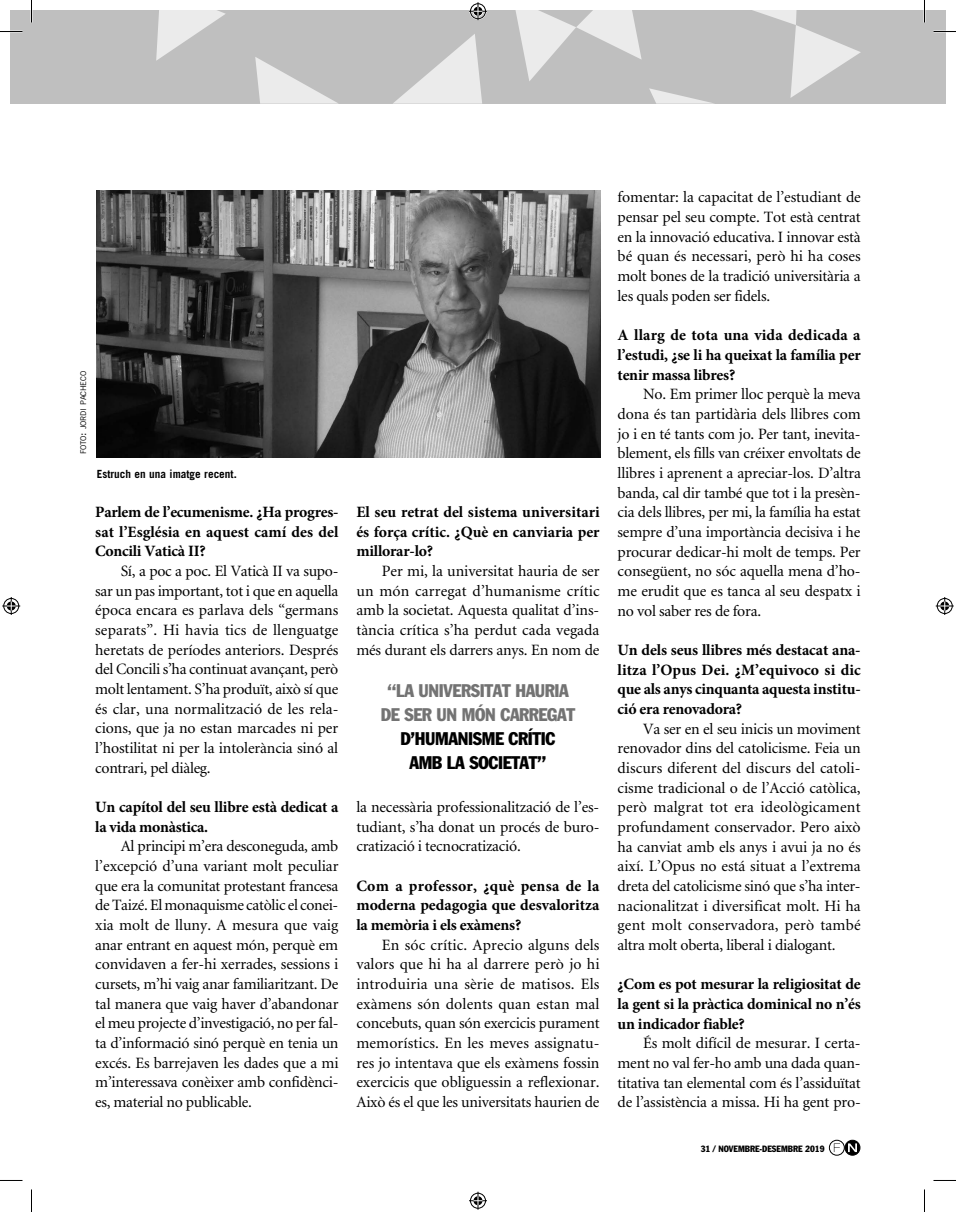
<style>
.page{position:relative;width:956px;height:1212px;background:#fff}
.page>*{position:absolute;margin:0;border:0;box-sizing:border-box;transform-origin:0 0}
.t1{font:condensed 18px/24px "Franklin Gothic";letter-spacing:-.02em;color:#737373;text-align:center}
.t2{font:condensed 18px/24px "Franklin Gothic";letter-spacing:-.02em;color:#000;text-align:center}
.t3{font:15.75px/19.6px "Minion";letter-spacing:-.015em;color:#000;text-align:justify}
.t4{font:700 15.75px/19.6px "Minion Pro";letter-spacing:-.015em;color:#000;text-align:justify}
.t5{font:700 11.25px "Trade Gothic";color:#000}
.t6{font:condensed 9px "Franklin Gothic";color:#000}
.t7{font:7.8px "Trade Gothic";letter-spacing:-.03em;color:#000}
.s1{font-size:11.25px}
</style>
<div class="page">
<svg style="left:845px;top:1139px;width:15px;height:15px"></svg>
<div style="left:844px;top:1139px;width:16px;height:16px;border:1px solid #000;border-radius:50%"></div>
<svg style="left:834px;top:1143px;width:6px;height:8px"></svg>
<svg style="left:848px;top:1143px;width:9px;height:8px"></svg>
<div style="left:829px;top:1139px;width:16px;height:16px;border:1px solid #000;border-radius:50%"></div>
<div style="left:32px;top:10px;width:914px;height:94px;background:#bfbfbf"></div>
<svg style="left:156px;top:10px;width:705px;height:94px"></svg>
<div style="left:10px;top:10px;width:36px;height:94px;background:#bfbfbf"></div>
<img style="left:97px;top:190px;width:503px;height:267px">
<hr style="left:923px;top:0;width:2px;height:22px;background:#fff">
<svg style="left:0;top:31px;width:22px;height:1px"></svg>
<svg style="left:933px;top:31px;width:23px;height:1px"></svg>
<svg style="left:31px;top:0;width:1px;height:22px"></svg>
<svg style="left:31px;top:1189px;width:1px;height:22px"></svg>
<svg style="left:924px;top:0;width:1px;height:22px"></svg>
<svg style="left:924px;top:1189px;width:1px;height:22px"></svg>
<svg style="left:469px;top:2px;width:18px;height:18px"></svg>
<svg style="left:469px;top:1191px;width:18px;height:18px"></svg>
<svg style="left:2px;top:597px;width:18px;height:18px"></svg>
<svg style="left:936px;top:597px;width:18px;height:18px"></svg>
<p class="t7" style="left:79px;top:454px;width:85px;rotate:-90deg">foto<span class="s1">:</span> jordi pacheco</p>
<p class="t5" style="left:97px;top:466px;width:142px">Estruch en una imatge recent.</p>
<p class="t4" style="left:95px;top:501px;width:245px">Parlem de l’ecumenisme. ¿Ha progres&shy;sat l’Església en aquest camí des del Concili Vaticà II?</p>
<p class="t3" style="left:95px;top:561px;width:245px;text-indent:26px">Sí, a poc a poc. El Vaticà II va supo&shy;sar un pas important, tot i que en aquella época encara es parlava dels “germans separats”. Hi havia tics de llenguatge heretats de períodes anteriors. Després del Concili s’ha continuat avançant, però molt lentament. S’ha produït, això sí que és clar, una normalització de les rela&shy;cions, que ja no estan marcades ni per l’hostilitat ni per la intolerància sinó al contrari, pel diàleg.</p>
<p class="t4" style="left:95px;top:796px;width:245px">Un capítol del seu llibre està dedicat a la vida monàstica.</p>
<p class="t3" style="left:95px;top:836px;width:245px;text-indent:26px">Al principi m’era desconeguda, amb l’excepció d’una variant molt peculiar que era la comunitat protestant francesa de Taizé. El monaquisme catòlic el conei&shy;xia molt de lluny. A mesura que vaig anar entrant en aquest món, perquè em convidaven a fer-hi xerrades, sessions i cursets, m’hi vaig anar familiaritzant. De tal manera que vaig haver d’abandonar el meu projecte d’investigació, no per fal&shy;ta d’informació sinó perquè en tenia un excés. Es barrejaven les dades que a mi m’interessava conèixer amb confidènci&shy;es, material no publicable.</p>
<p class="t4" style="left:356px;top:502px;width:245px">El seu retrat del sistema universitari és força crític. ¿Què en canviaria per millorar-lo?</p>
<p class="t3" style="left:356px;top:561px;width:245px;text-indent:26px">Per mi, la universitat hauria de ser un món carregat d’humanisme crític amb la societat. Aquesta qualitat d’ins&shy;tància crítica s’ha perdut cada vegada més durant els darrers anys. En nom de</p>
<p class="t1" style="left:381px;top:678px;width:196px">“LA UNIVERSITAT HAURIA<br>DE SER UN MÓN CARREGAT</p>
<p class="t2" style="left:400px;top:726px;width:157px">D’HUMANISME CRÍTIC<br>AMB LA SOCIETAT”</p>
<p class="t3" style="left:356px;top:797px;width:245px">la necessària professionalització de l’es&shy;tudiant, s’ha donat un procés de buro&shy;cratizació i tecnocratizació.</p>
<p class="t4" style="left:356px;top:875px;width:245px">Com a professor, ¿què pensa de la moderna pedagogia que desvaloritza la memòria i els exàmens?</p>
<p class="t3" style="left:356px;top:935px;width:245px;text-indent:26px">En sóc crític. Aprecio alguns dels valors que hi ha al darrere però jo hi introduiria una sèrie de matisos. Els exàmens són dolents quan estan mal concebuts, quan són exercicis purament memorístics. En les meves assignatu&shy;res jo intentava que els exàmens fossin exercicis que obliguessin a reflexionar.<br>Això és el que les universitats haurien de</p>
<p class="t3" style="left:618px;top:188px;width:245px">fomentar: la capacitat de l’estudiant de pensar pel seu compte. Tot està centrat en la innovació educativa. I innovar està bé quan és necessari, però hi ha coses molt bones de la tradició universitària a les quals poden ser fidels.</p>
<p class="t4" style="left:618px;top:325px;width:245px">A llarg de tota una vida dedicada a l’estudi, ¿se li ha queixat la família per tenir massa libres?</p>
<p class="t3" style="left:618px;top:385px;width:245px;text-indent:26px">No. Em primer lloc perquè la meva dona és tan partidària dels llibres com jo i en té tants com jo. Per tant, inevita&shy;blement, els fills van créixer envoltats de llibres i aprenent a apreciar-los. D’altra banda, cal dir també que tot i la presèn&shy;cia dels llibres, per mi, la família ha estat sempre d’una importància decisiva i he procurar dedicar-hi molt de temps. Per consegüent, no sóc aquella mena d’ho&shy;me erudit que es tanca al seu despatx i no vol saber res de fora.</p>
<p class="t4" style="left:618px;top:639px;width:245px">Un dels seus llibres més destacat ana&shy;litza l’Opus Dei. ¿M’equivoco si dic que als anys cinquanta aquesta institu&shy;ció era renovadora?</p>
<p class="t3" style="left:618px;top:719px;width:245px;text-indent:26px">Va ser en el seu inicis un moviment renovador dins del catolicisme. Feia un discurs diferent del discurs del catoli&shy;cisme tradicional o de l’Acció catòlica, però malgrat tot era ideològicament profundament conservador. Pero això ha canviat amb els anys i avui ja no és així. L’Opus no está situat a l’extrema dreta del catolicisme sinó que s’ha inter&shy;nacionalitzat i diversificat molt. Hi ha gent molt conservadora, però també altra molt oberta, liberal i dialogant.</p>
<p class="t4" style="left:618px;top:973px;width:245px">¿Com es pot mesurar la religiositat de la gent si la pràctica dominical no n’és un indicador fiable?</p>
<p class="t3" style="left:618px;top:1033px;width:245px;text-indent:26px">És molt difícil de mesurar. I certa&shy;ment no val fer-ho amb una dada quan&shy;titativa tan elemental com és l’assiduïtat de l’assistència a missa. Hi ha gent pro-</p>
<p class="t6" style="left:701px;top:1142px;width:125px">31 / NOVEMBRE-DESEMBRE 2019</p>
</div>
